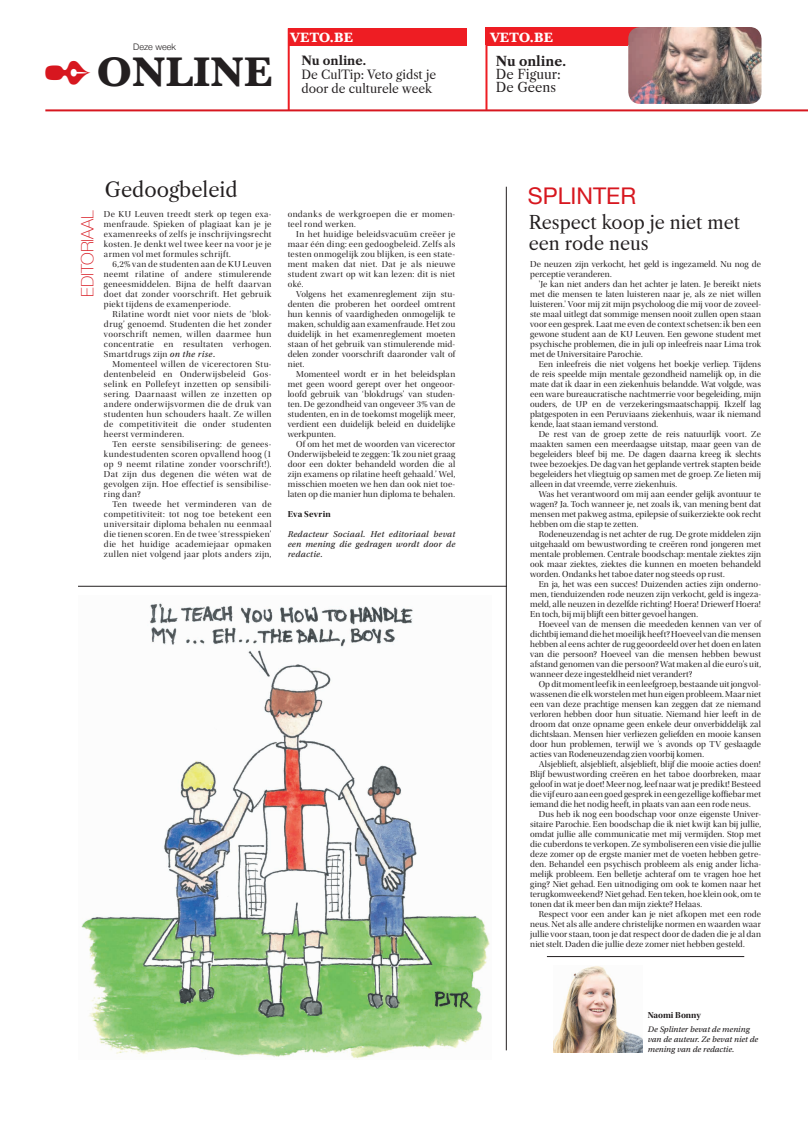
<style>
.page{position:relative;width:808px;height:1134px;background:#fff}
.page>*{position:absolute;margin:0;border:0;box-sizing:border-box;transform-origin:0 0}
.t1{font:700 43px "Baskerville";color:#231f20}
.t2{font:23px "Helvetica Neue";color:#d7171f}
.t3{font:20px "Libre Caslon Text";color:#231f20}
.t4{font:18px/21.6px "Libre Caslon Text";color:#231f20}
.t5{font:100 17px "Helvetica Neue";color:#d7171f}
.t6{font:700 14px "Baskerville";color:#fff}
.t7{font:13px/13px "Libre Caslon Text";color:#231f20}
.t8{font:700 13px "Libre Caslon Text";color:#231f20}
.t9{font:12px/14px "Libre Caslon Text";color:#231f20}
.t10{font:700 12px "Libre Caslon Text";color:#231f20}
.t11{font:9px/10px "Utopia Std Disp";letter-spacing:.02em;color:#231f20;text-align:justify}
.t12{font:9px/10px "Utopia Std Capt It";letter-spacing:.02em;color:#231f20;text-align:justify}
.t13{font:9px "Utopia Std Bold Disp";letter-spacing:.015em;color:#231f20}
.t14{font:300 9px "Helvetica Neue";color:#231f20}
.t15{font:8.5px/10.2px "Utopia Std Capt It";color:#231f20}
.s1{font-family:"Utopia Std Capt It"}
</style>
<div class="page">
<hr style="left:547px;top:956px;width:197px;height:1px;background:#231f20">
<hr style="left:506px;top:187px;width:1px;height:863px;background:#231f20">
<hr style="left:78px;top:586px;width:429px;height:1px;background:#231f20">
<hr style="left:288px;top:28px;width:2px;height:83px;background:#ee1d23">
<div style="left:288px;top:28px;width:179px;height:18px;background:#ee1d23"></div>
<hr style="left:485px;top:28px;width:2px;height:82px;background:#ee1d23">
<div style="left:486px;top:28px;width:142px;height:18px;background:#ee1d23"></div>
<img style="left:628px;top:27px;width:133px;height:77px">
<hr style="left:45px;top:109px;width:763px;height:2px;background:#d7171f">
<img style="left:554px;top:966px;width:89px;height:86px">
<img style="left:81px;top:603px;width:409px;height:456px">
<h3 class="t6" style="left:290px;top:27px;width:65px">VETO.BE</h3>
<h3 class="t6" style="left:490px;top:28px;width:65px">VETO.BE</h3>
<h3 class="t8" style="left:496px;top:53px;width:71px">Nu online.</h3>
<h3 class="t7" style="left:496px;top:68px;width:67px">De Figuur:<br>De Geens</h3>
<p class="t14" style="left:133px;top:40px;width:44px">Deze week</p>
<h1 class="t1" style="left:96px;top:42px;width:178px">ONLINE</h1>
<h3 class="t10" style="left:301px;top:53px;width:66px">Nu online.</h3>
<h3 class="t9" style="left:301px;top:67px;width:136px">De CulTip: Veto gidst je door de culturele week</h3>
<h3 class="t5" style="left:74px;top:297px;width:88px;rotate:-90deg">EDITORIAAL</h3>
<h3 class="t3" style="left:105px;top:177px;width:134px">Gedoogbeleid</h3>
<p class="t11" style="left:104px;top:209px;width:169px">De KU Leuven treedt sterk op tegen exa&shy;menfraude. Spieken of plagiaat kan je je examenreeks of zelfs je inschrijvingsrecht kosten. Je denkt wel twee keer na voor je je armen vol met formules schrijft.</p>
<p class="t11" style="left:104px;top:259px;width:169px;text-indent:9px">6,2% van de studenten aan de KU Leuven neemt rilatine of andere stimulerende geneesmiddelen. Bijna de helft daarvan doet dat zonder voorschrift. Het gebruik piekt tijdens de examenperiode.</p>
<p class="t11" style="left:104px;top:309px;width:169px;text-indent:9px">Rilatine wordt niet voor niets de ‘blok&shy;drug’ genoemd. Studenten die het zonder voorschrift nemen, willen daarmee hun concentratie en resultaten verhogen.<br>Smartdrugs zijn <span class="s1">on the rise.</span></p>
<p class="t11" style="left:104px;top:359px;width:169px;text-indent:9px">Momenteel willen de vicerectoren Stu&shy;dentenbeleid en Onderwijsbeleid Gos&shy;selink en Pollefeyt inzetten op sensibili&shy;sering. Daarnaast willen ze inzetten op andere onderwijsvormen die de druk van studenten hun schouders haalt. Ze willen de competitiviteit die onder studenten heerst verminderen.</p>
<p class="t11" style="left:104px;top:439px;width:169px;text-indent:9px">Ten eerste sensibilisering: de genees&shy;kundestudenten scoren opvallend hoog (1 op 9 neemt rilatine zonder voorschrift!).<br>Dat zijn dus degenen die wéten wat de gevolgen zijn. Hoe effectief is sensibilise&shy;ring dan?</p>
<p class="t11" style="left:104px;top:499px;width:169px;text-indent:9px">Ten tweede het verminderen van de competitiviteit: tot nog toe betekent een universitair diploma behalen nu eenmaal die tienen scoren. En de twee ‘stresspieken’ die het huidige academiejaar opmaken zullen niet volgend jaar plots anders zijn,</p>
<p class="t11" style="left:288px;top:209px;width:169px">ondanks de werkgroepen die er momen&shy;teel rond werken.</p>
<p class="t11" style="left:288px;top:229px;width:169px;text-indent:9px">In het huidige beleidsvacuüm creëer je maar één ding: een gedoogbeleid. Zelfs als testen onmogelijk zou blijken, is een state&shy;ment maken dat niet. Dat je als nieuwe student zwart op wit kan lezen: dit is niet oké.</p>
<p class="t11" style="left:288px;top:289px;width:169px;text-indent:9px">Volgens het examenreglement zijn stu&shy;denten die proberen het oordeel omtrent hun kennis of vaardigheden onmogelijk te maken, schuldig aan examenfraude. Het zou duidelijk in het examenreglement moeten staan of het gebruik van stimulerende mid&shy;delen zonder voorschrift daaronder valt of niet.</p>
<p class="t11" style="left:288px;top:369px;width:169px;text-indent:9px">Momenteel wordt er in het beleidsplan met geen woord gerept over het ongeoor&shy;loofd gebruik van ‘blokdrugs’ van studen&shy;ten. De gezondheid van ongeveer 3% van de studenten, en in de toekomst mogelijk meer, verdient een duidelijk beleid en duidelijke werkpunten.</p>
<p class="t11" style="left:288px;top:439px;width:169px;text-indent:9px">Of om het met de woorden van vicerector Onderwijsbeleid te zeggen: ‘Ik zou niet graag door een dokter behandeld worden die al zijn examens op rilatine heeft gehaald.’ Wel, misschien moeten we hen dan ook niet toe&shy;laten op die manier hun diploma te behalen.</p>
<p class="t13" style="left:288px;top:509px;width:45px">Eva Sevrin</p>
<p class="t12" style="left:288px;top:529px;width:169px">Redacteur Sociaal. Het editoriaal bevat een mening die gedragen wordt door de redactie.</p>
<h2 class="t2" style="left:528px;top:180px;width:110px">SPLINTER</h2>
<h3 class="t4" style="left:529px;top:212px;width:213px">Respect koop je niet met een rode neus</h3>
<p class="t11" style="left:530px;top:259px;width:232px">De neuzen zijn verkocht, het geld is ingezameld. Nu nog de perceptie veranderen.</p>
<p class="t11" style="left:530px;top:279px;width:232px;text-indent:9px">'Je kan niet anders dan het achter je laten. Je bereikt niets met die mensen te laten luisteren naar je, als ze niet willen luisteren.' Voor mij zit mijn psycholoog die mij voor de zoveel&shy;ste maal uitlegt dat sommige mensen nooit zullen open staan voor een gesprek. Laat me even de context schetsen: ik ben een gewone student aan de KU Leuven. Een gewone student met psychische problemen, die in juli op inleefreis naar Lima trok met de Universitaire Parochie.</p>
<p class="t11" style="left:530px;top:359px;width:232px;text-indent:9px">Een inleefreis die niet volgens het boekje verliep. Tijdens de reis speelde mijn mentale gezondheid namelijk op, in die mate dat ik daar in een ziekenhuis belandde. Wat volgde, was een ware bureaucratische nachtmerrie voor begeleiding, mijn ouders, de UP en de verzekeringsmaatschappij. Ikzelf lag platgespoten in een Peruviaans ziekenhuis, waar ik niemand kende, laat staan iemand verstond.</p>
<p class="t11" style="left:530px;top:429px;width:232px;text-indent:9px">De rest van de groep zette de reis natuurlijk voort. Ze maakten samen een meerdaagse uitstap, maar geen van de begeleiders bleef bij me. De dagen daarna kreeg ik slechts twee bezoekjes. De dag van het geplande vertrek stapten beide begeleiders het vliegtuig op samen met de groep. Ze lieten mij alleen in dat vreemde, verre ziekenhuis.</p>
<p class="t11" style="left:530px;top:489px;width:232px;text-indent:9px">Was het verantwoord om mij aan eender gelijk avontuur te wagen? Ja. Toch wanneer je, net zoals ik, van mening bent dat mensen met pakweg astma, epilepsie of suikerziekte ook recht hebben om die stap te zetten.</p>
<p class="t11" style="left:530px;top:529px;width:232px;text-indent:9px">Rodeneuzendag is net achter de rug. De grote middelen zijn uitgehaald om bewustwording te creëren rond jongeren met mentale problemen. Centrale boodschap: mentale ziektes zijn ook maar ziektes, ziektes die kunnen en moeten behandeld worden. Ondanks het taboe dater nog steeds op rust.</p>
<p class="t11" style="left:530px;top:579px;width:232px;text-indent:9px">En ja, het was een succes! Duizenden acties zijn onderno&shy;men, tienduizenden rode neuzen zijn verkocht, geld is ingeza&shy;meld, alle neuzen in dezelfde richting! Hoera! Driewerf Hoera!<br>En toch, bij mij blijft een bitter gevoel hangen.</p>
<p class="t11" style="left:530px;top:619px;width:232px;text-indent:9px">Hoeveel van de mensen die meededen kennen van ver of dichtbij iemand die het moeilijk heeft? Hoeveel van die mensen hebben al eens achter de rug geoordeeld over het doen en laten van die persoon? Hoeveel van die mensen hebben bewust afstand genomen van die persoon? Wat maken al die euro’s uit, wanneer deze ingesteldheid niet verandert?</p>
<p class="t11" style="left:530px;top:679px;width:232px;text-indent:9px">Op dit moment leef ik in een leefgroep, bestaande uit jongvol&shy;wassenen die elk worstelen met hun eigen probleem. Maar niet een van deze prachtige mensen kan zeggen dat ze niemand verloren hebben door hun situatie. Niemand hier leeft in de droom dat onze opname geen enkele deur onverbiddelijk zal dichtslaan. Mensen hier verliezen geliefden en mooie kansen door hun problemen, terwijl we ’s avonds op TV geslaagde acties van Rodeneuzendag zien voorbij komen.</p>
<p class="t11" style="left:530px;top:759px;width:232px;text-indent:9px">Alsjeblieft, alsjeblieft, alsjeblieft, blijf die mooie acties doen!<br>Blijf bewustwording creëren en het taboe doorbreken, maar geloof in wat je doet! Meer nog, leef naar wat je predikt! Besteed die vijf euro aan een goed gesprek in een gezellige koffiebar met iemand die het nodig heeft, in plaats van aan een rode neus.</p>
<p class="t11" style="left:530px;top:809px;width:232px;text-indent:9px">Dus heb ik nog een boodschap voor onze eigenste Univer&shy;sitaire Parochie. Een boodschap die ik niet kwijt kan bij jullie, omdat jullie alle communicatie met mij vermijden. Stop met die cuberdons te verkopen. Ze symboliseren een visie die jullie deze zomer op de ergste manier met de voeten hebben getre&shy;den. Behandel een psychisch probleem als enig ander licha&shy;melijk probleem. Een belletje achteraf om te vragen hoe het ging? Niet gehad. Een uitnodiging om ook te komen naar het terugkomweekend? Niet gehad. Een teken, hoe klein ook, om te tonen dat ik meer ben dan mijn ziekte? Helaas.</p>
<p class="t11" style="left:530px;top:909px;width:232px;text-indent:9px">Respect voor een ander kan je niet afkopen met een rode neus. Net als alle andere christelijke normen en waarden waar jullie voor staan, toon je dat respect door de daden die je al dan niet stelt. Daden die jullie deze zomer niet hebben gesteld.</p>
<p class="t13" style="left:648px;top:1010px;width:55px">Naomi Bonny</p>
<p class="t15" style="left:648px;top:1024px;width:112px">De Splinter bevat de mening van de auteur. Ze bevat niet de mening van de redactie.</p>
</div>
